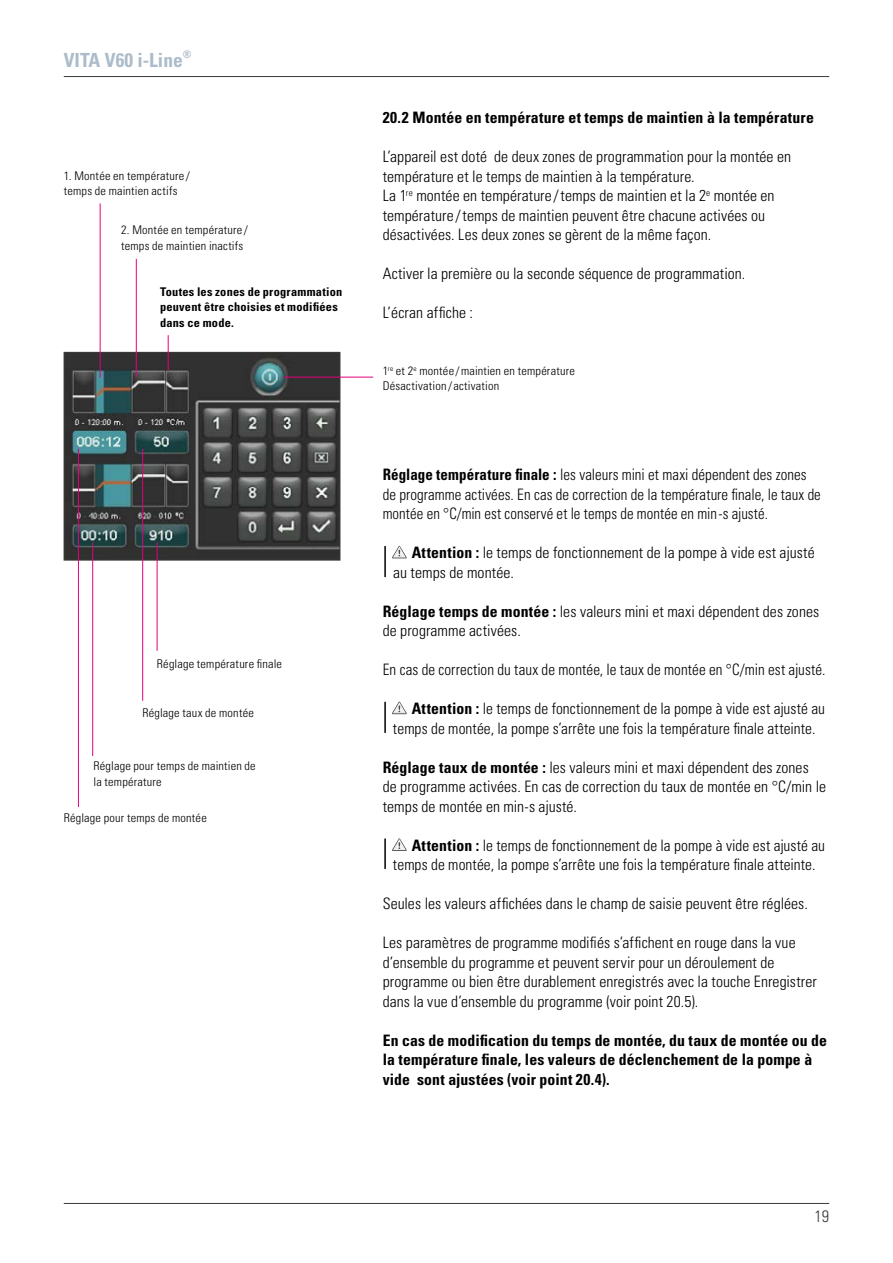
<style>
.page{position:relative;width:893px;height:1263px;background:#fff}
.page>*{position:absolute;margin:0;border:0;box-sizing:border-box;transform-origin:0 0}
.t1{font:700 condensed 19.5px "Univers LT";color:#adbcca}
.t2{font:300 condensed 16.5px "Univers LT";color:#3b3b3a}
.t3{font:300 condensed 15.75px/19.5px "Univers LT";letter-spacing:.005em;color:#000}
.t4{font:700 condensed 15.75px/19.5px "Univers LT";letter-spacing:.01em;color:#000}
.t5{font:300 condensed 15.75px/19.5px "Univers LT";letter-spacing:.005em;color:#000;scale:.95 1}
.t6{font:300 condensed 15.75px "Univers LT";letter-spacing:.005em;color:#000;scale:.96 1}
.t7{font:300 condensed 12px/15.8px "Univers LT";letter-spacing:.015em;color:#000}
.t8{font:700 condensed 12px/15.8px "Univers LT";letter-spacing:.02em;color:#000}
.s1{font-weight:700}
</style>
<div class="page">
<hr style="left:64px;top:1203px;width:765px;height:1px;background:#3b3b3a">
<hr style="left:64px;top:76px;width:765px;height:1px;background:#3b3b3a">
<img style="left:66px;top:354px;width:272px;height:204px">
<div style="left:64px;top:352px;width:276px;height:208px;border:1px solid #3b3b3a"></div>
<hr style="left:100px;top:203px;width:1px;height:175px;background:#e5007d">
<hr style="left:136px;top:259px;width:1px;height:118px;background:#e5007d">
<hr style="left:283px;top:377px;width:90px;height:1px;background:#e5007d">
<hr style="left:78px;top:449px;width:1px;height:358px;background:#e5007d">
<hr style="left:142px;top:449px;width:1px;height:252px;background:#e5007d">
<hr style="left:92px;top:542px;width:1px;height:214px;background:#e5007d">
<hr style="left:157px;top:542px;width:1px;height:109px;background:#e5007d">
<hr style="left:168px;top:335px;width:1px;height:35px;background:#e5007d">
<hr style="left:384px;top:546px;width:2px;height:31px;background:#000">
<svg style="left:392px;top:546px;width:15px;height:12px"></svg>
<hr style="left:384px;top:702px;width:2px;height:31px;background:#000">
<svg style="left:392px;top:701px;width:15px;height:13px"></svg>
<hr style="left:384px;top:838px;width:2px;height:31px;background:#000">
<svg style="left:392px;top:838px;width:15px;height:13px"></svg>
<p class="t1" style="left:64px;top:48px;width:129px">VITA V60 i-Line<sup>®</sup></p>
<p class="t7" style="left:64px;top:167px;width:128px">1. Montée en température/ temps de maintien actifs</p>
<p class="t7" style="left:121px;top:222px;width:128px">2. Montée en température/ temps de maintien inactifs</p>
<p class="t8" style="left:160px;top:283px;width:184px">Toutes les zones de programmation peuvent être choisies et modifiées dans ce mode.</p>
<p class="t7" style="left:157px;top:656px;width:127px">Réglage température finale</p>
<p class="t7" style="left:142px;top:705px;width:113px">Réglage taux de montée</p>
<p class="t7" style="left:94px;top:758px;width:164px">Réglage pour temps de maintien de la température</p>
<p class="t7" style="left:64px;top:810px;width:145px">Réglage pour temps de montée</p>
<p class="t4" style="left:383px;top:108px;width:433px">20.2 Montée en température et temps de maintien à la température</p>
<p class="t3" style="left:383px;top:147px;width:410px">L’appareil est doté de deux zones de programmation pour la montée en température et le temps de maintien à la température.<br>La 1<sup>re</sup> montée en température/ temps de maintien et la 2<sup>e</sup> montée en température/ temps de maintien peuvent être chacune activées ou désactivées. Les deux zones se gèrent de la même façon.</p>
<p class="t3" style="left:383px;top:264px;width:364px">Activer la première ou la seconde séquence de programmation.</p>
<p class="t3" style="left:383px;top:303px;width:92px">L’écran affiche :</p>
<p class="t7" style="left:383px;top:363px;width:194px">1<sup>re</sup> et 2<sup>e</sup> montée/maintien en température<br>Désactivation/activation</p>
<p class="t5" style="left:383px;top:465px;width:463px"><span class="s1">Réglage température finale :</span> les valeurs mini et maxi dépendent des zones de programme activées. En cas de correction de la température finale, le taux de montée en °C/min est conservé et le temps de montée en min-s ajusté.</p>
<p class="t3" style="left:393px;top:543px;width:423px;text-indent:19px"><span class="s1">Attention :</span> le temps de fonctionnement de la pompe à vide est ajusté au temps de montée.</p>
<p class="t3" style="left:383px;top:601px;width:438px"><span class="s1">Réglage temps de montée :</span> les valeurs mini et maxi dépendent des zones de programme activées.</p>
<p class="t6" style="left:383px;top:660px;width:463px">En cas de correction du taux de montée, le taux de montée en °C/min est ajusté.</p>
<p class="t3" style="left:393px;top:699px;width:434px;text-indent:19px"><span class="s1">Attention :</span> le temps de fonctionnement de la pompe à vide est ajusté au temps de montée, la pompe s’arrête une fois la température finale atteinte.</p>
<p class="t3" style="left:383px;top:757px;width:445px"><span class="s1">Réglage taux de montée :</span> les valeurs mini et maxi dépendent des zones de programme activées. En cas de correction du taux de montée en °C/min le temps de montée en min-s ajusté.</p>
<p class="t3" style="left:393px;top:835px;width:434px;text-indent:19px"><span class="s1">Attention :</span> le temps de fonctionnement de la pompe à vide est ajusté au temps de montée, la pompe s’arrête une fois la température finale atteinte.</p>
<p class="t3" style="left:383px;top:894px;width:427px">Seules les valeurs affichées dans le champ de saisie peuvent être réglées.</p>
<p class="t3" style="left:383px;top:933px;width:436px">Les paramètres de programme modifiés s’affichent en rouge dans la vue d’ensemble du programme et peuvent servir pour un déroulement de programme ou bien être durablement enregistrés avec la touche Enregistrer dans la vue d’ensemble du programme (voir point 20.5).</p>
<p class="t4" style="left:383px;top:1030px;width:446px">En cas de modification du temps de montée, du taux de montée ou de la température finale, les valeurs de déclenchement de la pompe à vide sont ajustées (voir point 20.4).</p>
<p class="t2" style="left:814px;top:1206px;width:16px">19</p>
</div>
